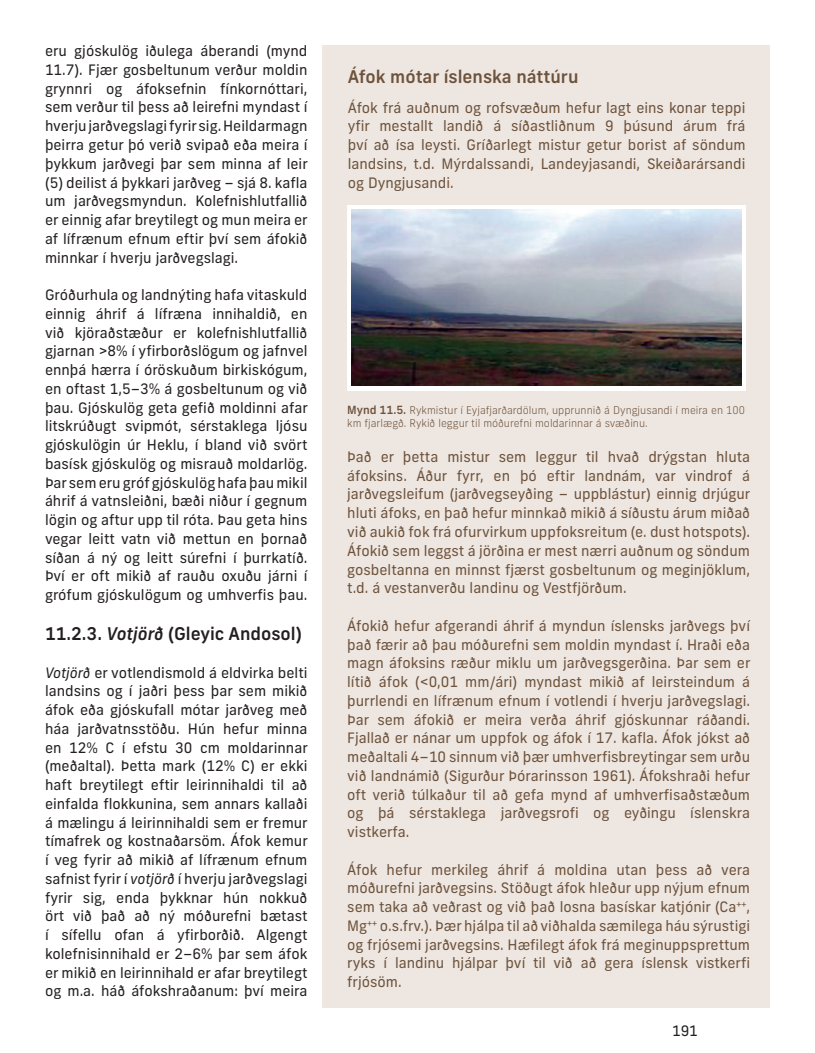
<style>
.page{position:relative;width:815px;height:1053px;background:#fff}
.page>*{position:absolute;margin:0;border:0;box-sizing:border-box;transform-origin:0 0}
.t1{font:500 17.5px "New Frank";color:#231f20}
.t2{font:500 17.5px "New Frank";color:#6d523c}
.t3{font:14.38px/18.8px "New Frank";color:#231f20;text-align:justify}
.t4{font:14.38px/18.8px "New Frank";color:#6d523b;text-align:justify}
.t5{font:300 10.62px/13.8px "New Frank";color:#6e523c}
.s1{font-style:italic}
.s2{font-weight:500;font-size:11.25px}
</style>
<div class="page">
<div style="left:322px;top:45px;width:448px;height:962px;background:#eee7e1"></div>
<svg style="left:347px;top:205px;width:399px;height:185px;background:#ebeaeb"></svg>
<img style="left:351px;top:210px;width:390px;height:175px">
<p class="t3" style="left:45px;top:42px;width:264px">eru gjóskulög iðulega áberandi (mynd 11.7). Fjær gosbeltunum verður moldin grynnri og áfoksefnin fínkornóttari, sem verður til þess að leirefni myndast í hverju jarðvegslagi fyrir sig. Heildarmagn þeirra getur þó verið svipað eða meira í þykkum jarðvegi þar sem minna af leir (5) deilist á þykkari jarðveg – sjá 8. kafla um jarðvegsmyndun. Kolefnishlutfallið er einnig afar breytilegt og mun meira er af lífrænum efnum eftir því sem áfokið minnkar í hverju jarðvegslagi.</p>
<p class="t3" style="left:45px;top:285px;width:264px">Gróðurhula og landnýting hafa vitaskuld einnig áhrif á lífræna innihaldið, en við kjöraðstæður er kolefnishlutfallið gjarnan &gt;8% í yfirborðslögum og jafnvel ennþá hærra í óröskuðum birkiskógum, en oftast 1,5–3% á gosbeltunum og við þau. Gjóskulög geta gefið moldinni afar litskrúðugt svipmót, sérstaklega ljósu gjóskulögin úr Heklu, í bland við svört basísk gjóskulög og misrauð moldarlög.<br>Þar sem eru gróf gjóskulög hafa þau mikil áhrif á vatnsleiðni, bæði niður í gegnum lögin og aftur upp til róta. Þau geta hins vegar leitt vatn við mettun en þornað síðan á ný og leitt súrefni í þurrkatíð.<br>Því er oft mikið af rauðu oxuðu járni í grófum gjóskulögum og umhverfis þau.</p>
<p class="t1" style="left:45px;top:622px;width:258px">11.2.3. <span class="s1">Votjörð</span> (Gleyic Andosol)</p>
<p class="t3" style="left:45px;top:663px;width:264px"><span class="s1">Votjörð</span> er votlendismold á eldvirka belti landsins og í jaðri þess þar sem mikið áfok eða gjóskufall mótar jarðveg með háa jarðvatnsstöðu. Hún hefur minna en 12% C í efstu 30 cm moldarinnar (meðaltal). Þetta mark (12% C) er ekki haft breytilegt eftir leirinnihaldi til að einfalda flokkunina, sem annars kallaði á mælingu á leirinnihaldi sem er fremur tímafrek og kostnaðarsöm. Áfok kemur í veg fyrir að mikið af lífrænum efnum safnist fyrir í <span class="s1">votjörð</span> í hverju jarðvegslagi fyrir sig, enda þykknar hún nokkuð ört við það að ný móðurefni bætast í sífellu ofan á yfirborðið. Algengt kolefnisinnihald er 2–6% þar sem áfok er mikið en leirinnihald er afar breytilegt og m.a. háð áfokshraðanum: því meira</p>
<p class="t2" style="left:348px;top:65px;width:232px">Áfok mótar íslenska náttúru</p>
<p class="t4" style="left:348px;top:98px;width:399px">Áfok frá auðnum og rofsvæðum hefur lagt eins konar teppi yfir mestallt landið á síðastliðnum 9 þúsund árum frá því að ísa leysti. Gríðarlegt mistur getur borist af söndum landsins, t.d. Mýrdalssandi, Landeyjasandi, Skeiðarársandi og Dyngjusandi.</p>
<p class="t5" style="left:347px;top:403px;width:399px"><span class="s2">Mynd 11.5.</span> Rykmistur í Eyjafjarðardölum, upprunnið á Dyngjusandi í meira en 100 km fjarlægð. Rykið leggur til móðurefni moldarinnar á svæðinu.</p>
<p class="t4" style="left:347px;top:447px;width:405px">Það er þetta mistur sem leggur til hvað drýgstan hluta áfoksins. Áður fyrr, en þó eftir landnám, var vindrof á jarðvegsleifum (jarðvegseyðing – uppblástur) einnig drjúgur hluti áfoks, en það hefur minnkað mikið á síðustu árum miðað við aukið fok frá ofurvirkum uppfoksreitum (e. dust hotspots).<br>Áfokið sem leggst á jörðina er mest nærri auðnum og söndum gosbeltanna en minnst fjærst gosbeltunum og meginjöklum, t.d. á vestanverðu landinu og Vestfjörðum.</p>
<p class="t4" style="left:347px;top:616px;width:405px">Áfokið hefur afgerandi áhrif á myndun íslensks jarðvegs því það færir að þau móðurefni sem moldin myndast í. Hraði eða magn áfoksins ræður miklu um jarðvegsgerðina. Þar sem er lítið áfok (&lt;0,01 mm/ári) myndast mikið af leirsteindum á þurrlendi en lífrænum efnum í votlendi í hverju jarðvegslagi.<br>Þar sem áfokið er meira verða áhrif gjóskunnar ráðandi.<br>Fjallað er nánar um uppfok og áfok í 17. kafla. Áfok jókst að meðaltali 4–10 sinnum við þær umhverfisbreytingar sem urðu við landnámið (Sigurður Þórarinsson 1961). Áfokshraði hefur oft verið túlkaður til að gefa mynd af umhverfisaðstæðum og þá sérstaklega jarðvegsrofi og eyðingu íslenskra vistkerfa.</p>
<p class="t4" style="left:347px;top:860px;width:404px">Áfok hefur merkileg áhrif á moldina utan þess að vera móðurefni jarðvegsins. Stöðugt áfok hleður upp nýjum efnum sem taka að veðrast og við það losna basískar katjónir (Ca<sup>++</sup>, Mg<sup>++</sup> o.s.frv.). Þær hjálpa til að viðhalda sæmilega háu sýrustigi og frjósemi jarðvegsins. Hæfilegt áfok frá meginuppsprettum ryks í landinu hjálpar því til við að gera íslensk vistkerfi frjósöm.</p>
<p class="t3" style="left:672px;top:1021px;width:27px">191</p>
</div>
